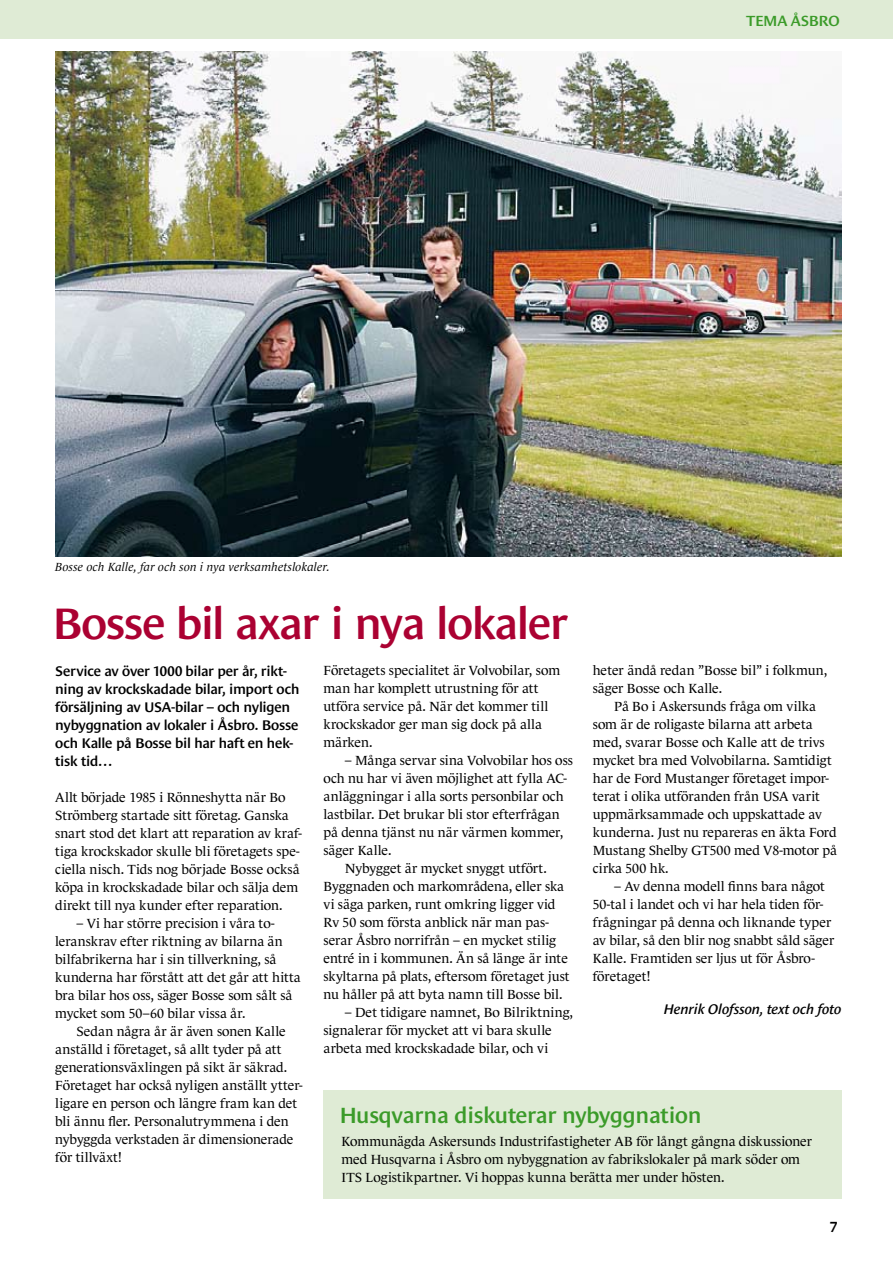
<style>
.page{position:relative;width:893px;height:1263px;background:#fff}
.page>*{position:absolute;margin:0;border:0;box-sizing:border-box;transform-origin:0 0}
.t1{font:600 45px "Le Monde Sans";letter-spacing:-.035em;color:#ab0132}
.t2{font:600 22.5px "Le Monde Sans";letter-spacing:-.01em;color:#3b9b29}
.t3{font:600 15px "Le Monde Sans";letter-spacing:-.03em;color:#3b9b29}
.t4{font:600 15px "Le Monde Sans";color:#000}
.t5{font:600 14.25px/18px "Le Monde Sans";letter-spacing:-.02em;color:#000}
.t6{font:italic 600 14.25px "Le Monde Sans";letter-spacing:-.01em;color:#000}
.t7{font:13.5px/18px "Le Monde Journal";color:#000}
.t8{font:italic 12px "Le Monde Journal";letter-spacing:.01em;color:#000}
.s1{font-family:"Times New Roman";font-weight:400;font-size:18px}
</style>
<div class="page">
<div style="left:323px;top:1091px;width:519px;height:108px;background:#dfebd5"></div>
<img style="left:55px;top:51px;width:787px;height:505px">
<div style="left:0;top:0;width:893px;height:38px;background:#dfebd5"></div>
<p class="t3" style="left:746px;top:12px;width:95px">TEMA ÅSBRO</p>
<p class="t8" style="left:55px;top:560px;width:276px">Bosse och Kalle, far och son i nya verksamhetslokaler.</p>
<h1 class="t1" style="left:52px;top:598px;width:518px">Bosse bil axar i nya lokaler</h1>
<p class="t5" style="left:55px;top:662px;width:246px">Service av över 1000 bilar per år, rikt&shy;ning av krockskadade bilar, import och försäljning av USA-bilar – och nyligen nybyggnation av lokaler i Åsbro. Bosse och Kalle på Bosse bil har haft en hek&shy;tisk tid…</p>
<p class="t7" style="left:55px;top:788px;width:248px">Allt började 1985 i Rönneshytta när Bo Strömberg startade sitt företag. Ganska snart stod det klart att reparation av kraf&shy;tiga krockskador skulle bli företagets spe&shy;ciella nisch. Tids nog började Bosse också köpa in krockskadade bilar och sälja dem direkt till nya kunder efter reparation.</p>
<p class="t7" style="left:55px;top:914px;width:247px;text-indent:21px">– Vi har större precision i våra to&shy;leranskrav efter riktning av bilarna än bilfabrikerna har i sin tillverkning, så kunderna har förstått att det går att hitta bra bilar hos oss, säger Bosse som sålt så mycket som 50–60 bilar vissa år.</p>
<p class="t7" style="left:55px;top:1022px;width:249px;text-indent:21px">Sedan några år är även sonen Kalle anställd i företaget, så allt tyder på att generationsväxlingen på sikt är säkrad.<br>Företaget har också nyligen anställt ytter&shy;ligare en person och längre fram kan det bli ännu fler. Personalutrymmena i den nybyggda verkstaden är dimensionerade för tillväxt!</p>
<p class="t7" style="left:323px;top:662px;width:238px">Företagets specialitet är Volvobilar, som man har komplett utrustning för att utföra service på. När det kommer till krockskador ger man sig dock på alla märken.</p>
<p class="t7" style="left:345px;top:752px;width:230px">– Många servar sina Volvobilar hos oss</p>
<p class="t7" style="left:323px;top:770px;width:245px">och nu har vi även möjlighet att fylla AC-</p>
<p class="t7" style="left:323px;top:788px;width:242px">anläggningar i alla sorts personbilar och</p>
<p class="t7" style="left:323px;top:806px;width:238px">lastbilar. Det brukar bli stor efterfrågan</p>
<p class="t7" style="left:323px;top:824px;width:241px">på denna tjänst nu när värmen kommer,</p>
<p class="t7" style="left:323px;top:842px;width:70px">säger Kalle.</p>
<p class="t7" style="left:345px;top:860px;width:204px">Nybygget är mycket snyggt utfört.</p>
<p class="t7" style="left:323px;top:878px;width:242px">Byggnaden och markområdena, eller ska</p>
<p class="t7" style="left:323px;top:896px;width:233px">vi säga parken, runt omkring ligger vid</p>
<p class="t7" style="left:323px;top:914px;width:227px">Rv 50 som första anblick när man pas-</p>
<p class="t7" style="left:323px;top:932px;width:234px">serar Åsbro norrifrån – en mycket stilig</p>
<p class="t7" style="left:323px;top:950px;width:246px">entré in i kommunen. Än så länge är inte</p>
<p class="t7" style="left:323px;top:968px;width:248px">skyltarna på plats, eftersom företaget just</p>
<p class="t7" style="left:323px;top:986px;width:241px">nu håller på att byta namn till Bosse bil.</p>
<p class="t7" style="left:323px;top:1003px;width:251px;text-indent:21px">– Det tidigare namnet, Bo Bilriktning, signalerar för mycket att vi bara skulle arbeta med krockskadade bilar, och vi</p>
<p class="t7" style="left:593px;top:661px;width:236px">heter ändå redan ”Bosse bil” i folkmun, säger Bosse och Kalle.</p>
<p class="t7" style="left:593px;top:697px;width:246px;text-indent:21px">På Bo i Askersunds fråga om vilka som är de roligaste bilarna att arbeta med, svarar Bosse och Kalle att de trivs mycket bra med Volvobilarna. Samtidigt har de Ford Mustanger företaget impor&shy;terat i olika utföranden från USA varit uppmärksammade och uppskattade av kunderna. Just nu repareras en äkta Ford Mustang Shelby GT500 med V8-motor på cirka 500 hk.</p>
<p class="t7" style="left:593px;top:877px;width:243px;text-indent:21px">– Av denna modell finns bara något 50-tal i landet och vi har hela tiden för&shy;frågningar på denna och liknande typer av bilar, så den blir nog snabbt såld säger Kalle. Framtiden ser ljus ut för Åsbro&shy;företaget!</p>
<p class="t6" style="left:664px;top:1001px;width:179px">Henrik Olofsson, text och foto</p>
<h2 class="t2" style="left:339px;top:1102px;width:364px">Husqvarna diskuterar nybyggnation</h2>
<p class="t7" style="left:341px;top:1132px;width:472px">Kommunägda Askersunds Industrifastigheter AB för långt gångna diskussioner med Husqvarna i Åsbro om nybyggnation av fabrikslokaler på mark söder om<br>ITS Logistikpartner. Vi hoppas kunna berätta mer under hösten.</p>
<p class="t4" style="left:830px;top:1218px;width:11px">7<span class="s1">7</span></p>
</div>
